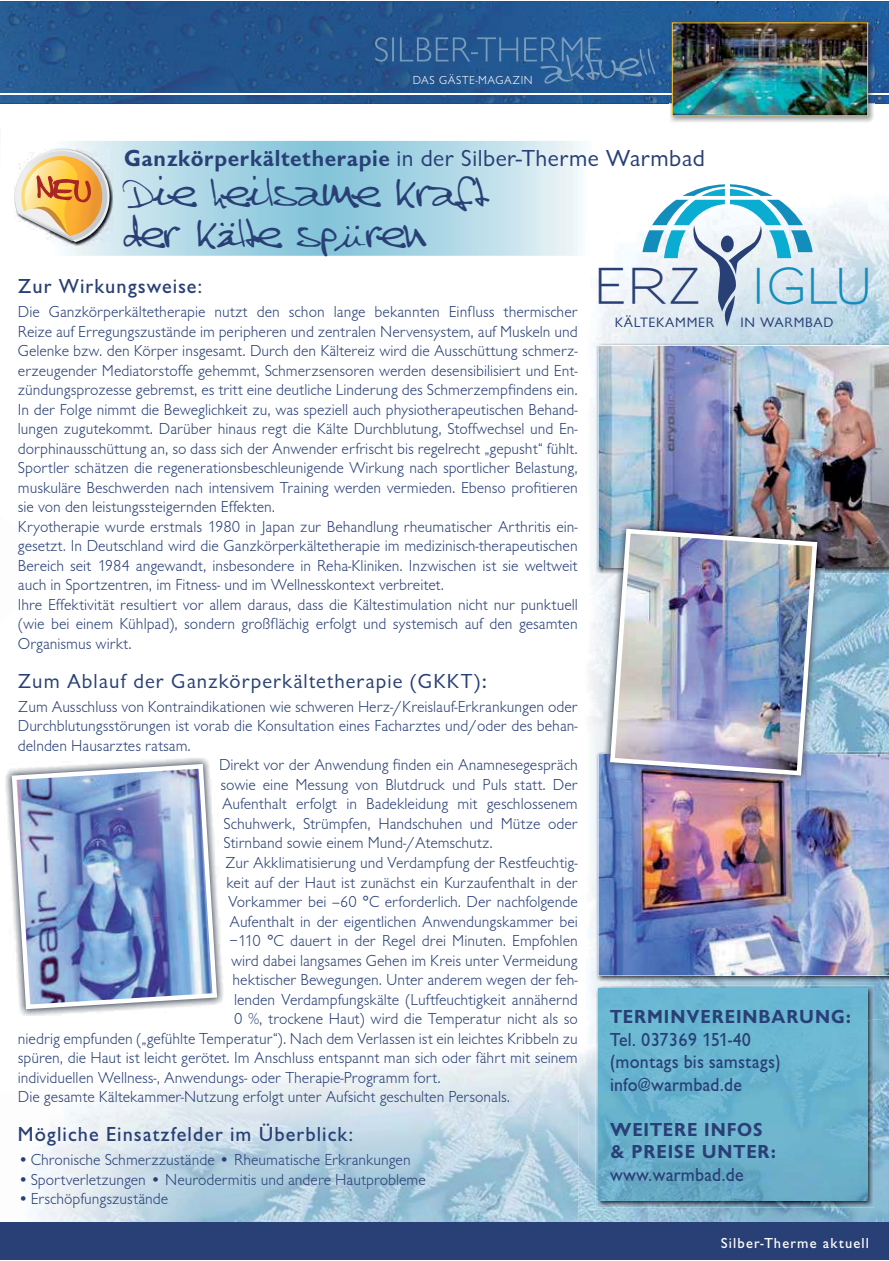
<style>
.page{position:relative;width:889px;height:1261px;background:#fff}
.page>*{position:absolute;margin:0;border:0;box-sizing:border-box;transform-origin:0 0}
.t1{font:600 48.45px "Sansumi";letter-spacing:-.03em;color:#138dbc}
.t2{font:33px/40.5px "Steve Hand";letter-spacing:.025em;color:#294076}
.t3{font:24px "Giltus T";letter-spacing:.02em;color:#294076}
.t4{font:500 21px "Giltus T";letter-spacing:.05em;color:#294076}
.t5{font:21px "Giltus T";letter-spacing:.05em;color:#294076}
.t6{font:500 19.5px/22.5px "Giltus T";letter-spacing:.01em;color:#294076;scale:.95 1}
.t7{font:700 19.5px/22.5px "Giltus T";letter-spacing:.05em;color:#294076}
.t8{font:300 16.5px/19.5px "Giltus T";color:#294076}
.t9{font:500 15px "Giltus T";letter-spacing:.08em;color:#fff}
.t10{font:14.1px "Giltus T";letter-spacing:.05em;color:#294076}
.t11{font:300 12px "Giltus T";letter-spacing:.05em;color:#fff}
.s1{font-weight:700}
.s2{color:#294076}
.s3{color:#294074}
</style>
<div class="page">
<img style="left:33px;top:1056px;width:545px;height:166px">
<img style="left:592px;top:202px;width:297px;height:172px">
<img style="left:604px;top:573px;width:285px;height:178px">
<img style="left:838px;top:982px;width:51px;height:36px">
<img style="left:590px;top:957px;width:248px;height:52px">
<img style="left:590px;top:1009px;width:5px;height:9px">
<img style="left:578px;top:1018px;width:311px;height:204px">
<img style="left:595px;top:343px;width:294px;height:230px">
<img style="left:598px;top:346px;width:291px;height:221px">
<img style="left:595px;top:751px;width:294px;height:231px">
<img style="left:598px;top:754px;width:291px;height:221px">
<svg style="left:55px;top:141px;width:530px;height:115px;background:#afd8e6"></svg>
<img style="left:578px;top:163px;width:7px;height:93px">
<img style="left:0;top:1px;width:889px;height:102px">
<hr style="left:0;top:93px;width:889px;height:2px;background:#fff">
<img style="left:375px;top:37px;width:226px;height:25px">
<img style="left:540px;top:48px;width:115px;height:36px">
<div style="left:0;top:1222px;width:889px;height:37px;background:#294076"></div>
<img style="left:669px;top:20px;width:205px;height:103px">
<img style="left:669px;top:93px;width:205px;height:2px">
<img style="left:674px;top:24px;width:192px;height:90px">
<div style="left:672px;top:22px;width:196px;height:94px;border:1px solid #ffc735"></div>
<svg style="left:642px;top:184px;width:170px;height:142px"></svg>
<img style="left:603px;top:522px;width:221px;height:51px">
<img style="left:603px;top:751px;width:221px;height:31px">
<img style="left:607px;top:526px;width:212px;height:251px">
<img style="left:5px;top:758px;width:219px;height:257px">
<img style="left:220px;top:759px;width:4px;height:15px">
<img style="left:221px;top:778px;width:3px;height:15px">
<svg style="left:222px;top:798px;width:2px;height:15px"></svg>
<img style="left:9px;top:761px;width:210px;height:250px">
<img style="left:55px;top:243px;width:58px;height:2px">
<svg style="left:14px;top:149px;width:101px;height:94px;background:#e2c598"></svg>
<img style="left:595px;top:985px;width:278px;height:34px">
<img style="left:595px;top:1019px;width:278px;height:188px">
<img style="left:598px;top:988px;width:269px;height:212px">
<p class="t11" style="left:413px;top:76px;width:121px">DAS GÄSTE-MAGAZIN</p>
<h3 class="t3" style="left:124px;top:148px;width:582px"><span class="s1">Ganzkörperkältetherapie</span> in der Silber-Therme Warmbad</h3>
<h2 class="t2" style="left:124px;top:175px;width:364px">Die heilsame Kraft der Kälte spüren</h2>
<h1 class="t1" style="left:592px;top:261px;width:283px"><span class="s2">ERZ</span> IGLU</h1>
<p class="t10" style="left:614px;top:317px;width:101px">KÄLTEKAMMER</p>
<p class="t10" style="left:740px;top:317px;width:94px">IN WARMBAD</p>
<p class="t4" style="left:18px;top:278px;width:186px">Zur Wirkungsweise:</p>
<p class="t8" style="left:18px;top:303px;width:561px">Die Ganzkörperkältetherapie nutzt den schon lange bekannten Einfluss thermischer Reize auf Erregungszustände im peripheren und zentralen Nervensystem, auf Muskeln und Gelenke bzw. den Körper insgesamt. Durch den Kältereiz wird die Ausschüttung schmerz&shy;erzeugender Mediatorstoffe gehemmt, Schmerzsensoren werden desensibilisiert und Ent&shy;zündungsprozesse gebremst, es tritt eine deutliche Linderung des Schmerzempfindens ein.<br>In der Folge nimmt die Beweglichkeit zu, was speziell auch physiotherapeutischen Behand&shy;lungen zugutekommt. Darüber hinaus regt die Kälte Durchblutung, Stoffwechsel und En&shy;dorphinausschüttung an, so dass sich der Anwender erfrischt bis regelrecht „gepusht“ fühlt.<br>Sportler schätzen die regenerationsbeschleunigende Wirkung nach sportlicher Belastung, muskuläre Beschwerden nach intensivem Training werden vermieden. Ebenso profitieren sie von den leistungssteigernden Effekten.<br>Kryotherapie wurde erstmals 1980 in Japan zur Behandlung rheumatischer Arthritis ein&shy;gesetzt. In Deutschland wird die Ganzkörperkältetherapie im medizinisch-therapeutischen Bereich seit 1984 angewandt, insbesondere in Reha-Kliniken. Inzwischen ist sie weltweit auch in Sportzentren, im Fitness- und im Wellnesskontext verbreitet.<br>Ihre Effektivität resultiert vor allem daraus, dass die Kältestimulation nicht nur punktuell (wie bei einem Kühlpad), sondern großflächig erfolgt und systemisch auf den gesamten Organismus wirkt.</p>
<p class="t5" style="left:18px;top:672px;width:470px">Zum Ablauf der Ganzkörperkältetherapie (GKKT):</p>
<p class="t8" style="left:18px;top:698px;width:561px">Zum Ausschluss von Kontraindikationen wie schweren Herz-/Kreislauf-Erkrankungen oder</p>
<p class="t8" style="left:18px;top:717px;width:561px">Durchblutungsstörungen ist vorab die Konsultation eines Facharztes und/oder des behan-</p>
<p class="t8" style="left:18px;top:737px;width:174px">delnden Hausarztes ratsam.</p>
<p class="t8" style="left:219px;top:756px;width:360px"><span class="s3">D</span>irekt vor der Anwendung finden ein Anamnesegespräch</p>
<p class="t8" style="left:220px;top:776px;width:359px"><span class="s3">s</span>owie eine Messung von Blutdruck und Puls statt. Der</p>
<p class="t8" style="left:222px;top:795px;width:357px"><span class="s3">A</span>ufenthalt erfolgt in Badekleidung mit geschlossenem</p>
<p class="t8" style="left:223px;top:815px;width:356px">Schuhwerk, Strümpfen, Handschuhen und Mütze oder</p>
<p class="t8" style="left:223px;top:834px;width:271px">Stirnband sowie einem Mund-/Atemschutz.</p>
<p class="t8" style="left:225px;top:854px;width:354px">Zur Akklimatisierung und Verdampfung der Restfeuchtig-</p>
<p class="t8" style="left:226px;top:873px;width:353px">keit auf der Haut ist zunächst ein Kurzaufenthalt in der</p>
<p class="t8" style="left:228px;top:893px;width:351px">Vorkammer bei –60 °C erforderlich. Der nachfolgende</p>
<p class="t8" style="left:229px;top:912px;width:349px">Aufenthalt in der eigentlichen Anwendungskammer bei</p>
<p class="t8" style="left:229px;top:932px;width:350px">−110 °C dauert in der Regel drei Minuten. Empfohlen</p>
<p class="t8" style="left:231px;top:951px;width:348px">wird dabei langsames Gehen im Kreis unter Vermeidung</p>
<p class="t8" style="left:232px;top:971px;width:346px">hektischer Bewegungen. Unter anderem wegen der feh-</p>
<p class="t8" style="left:234px;top:990px;width:345px">lenden Verdampfungskälte (Luftfeuchtigkeit annähernd</p>
<p class="t8" style="left:234px;top:1010px;width:345px">0 %, trockene Haut) wird die Temperatur nicht als so</p>
<p class="t8" style="left:18px;top:1029px;width:561px">niedrig empfunden („gefühlte Temperatur“). Nach dem Verlassen ist ein leichtes Kribbeln zu</p>
<p class="t8" style="left:18px;top:1049px;width:561px">spüren, die Haut ist leicht gerötet. Im Anschluss entspannt man sich oder fährt mit seinem</p>
<p class="t8" style="left:18px;top:1068px;width:424px">individuellen Wellness-, Anwendungs- oder Therapie-Programm fort.</p>
<p class="t8" style="left:18px;top:1088px;width:493px">Die gesamte Kältekammer-Nutzung erfolgt unter Aufsicht geschulten Personals.</p>
<p class="t4" style="left:18px;top:1125px;width:337px">Mögliche Einsatzfelder im Überblick:</p>
<p class="t8" style="left:18px;top:1151px;width:394px">• Chronische Schmerzzustände • Rheumatische Erkrankungen</p>
<p class="t8" style="left:18px;top:1170px;width:409px">• Sportverletzungen • Neurodermitis und andere Hautprobleme</p>
<p class="t8" style="left:18px;top:1190px;width:152px">• Erschöpfungszustände</p>
<p class="t7" style="left:610px;top:1007px;width:242px">TERMINVEREINBARUNG:</p>
<p class="t6" style="left:610px;top:1029px;width:181px">Tel. 037369 151-40 (montags bis samstags) info@warmbad.de</p>
<p class="t7" style="left:610px;top:1119px;width:167px">WEITERE INFOS &amp; PREISE UNTER:</p>
<p class="t6" style="left:610px;top:1164px;width:142px">www.warmbad.de</p>
<p class="t9" style="left:720px;top:1236px;width:150px">Silber-Therme aktuell</p>
</div>
